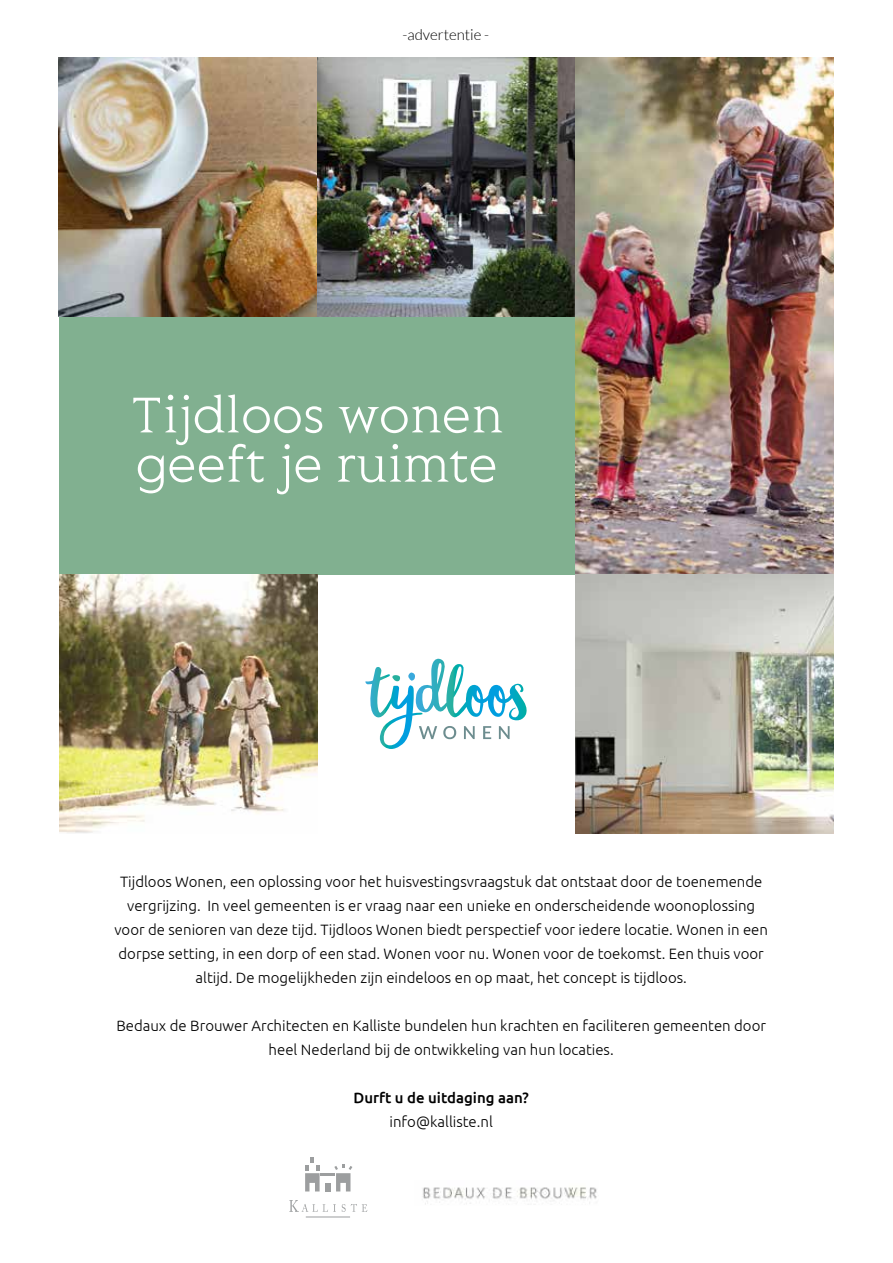
<style>
.page{position:relative;width:893px;height:1263px;background:#fff}
.page>*{position:absolute;margin:0;border:0;box-sizing:border-box;transform-origin:0 0}
.t1{font:300 56.1px/49.2px "Lovato";color:#fff}
.t2{font:300 15px/24px "Ubuntu";color:#000;text-align:center}
.t3{font:500 15px "Ubuntu";color:#000}
.t4{font:300 15px "Lato";color:#000}
</style>
<div class="page">
<div style="left:59px;top:316px;width:516px;height:259px;background:#81b090"></div>
<img style="left:59px;top:58px;width:516px;height:258px">
<img style="left:575px;top:58px;width:259px;height:775px">
<svg style="left:365px;top:659px;width:162px;height:90px"></svg>
<img style="left:60px;top:575px;width:257px;height:258px">
<img style="left:422px;top:1187px;width:175px;height:18px">
<div style="left:325px;top:1183px;width:5px;height:8px;background:#9c9e9f"></div>
<svg style="left:305px;top:1157px;width:15px;height:34px"></svg>
<hr style="left:321px;top:1173px;width:14px;height:3px;background:#9c9e9f">
<svg style="left:334px;top:1164px;width:18px;height:27px"></svg>
<svg style="left:289px;top:1200px;width:47px;height:12px"></svg>
<svg style="left:342px;top:1204px;width:25px;height:8px"></svg>
<hr style="left:306px;top:1217px;width:44px;height:1px;background:#9c9e9f">
<p class="t4" style="left:402px;top:26px;width:88px">-advertentie -</p>
<h1 class="t1" style="left:130px;top:389px;width:375px">Tijdloos wonen geeft je ruimte</h1>
<p class="t2" style="left:114px;top:869px;width:655px">Tijdloos Wonen, een oplossing voor het huisvestingsvraagstuk dat ontstaat door de toenemende vergrijzing. In veel gemeenten is er vraag naar een unieke en onderscheidende woonoplossing voor de senioren van deze tijd. Tijdloos Wonen biedt perspectief voor iedere locatie. Wonen in een dorpse setting, in een dorp of een stad. Wonen voor nu. Wonen voor de toekomst. Een thuis voor altijd. De mogelijkheden zijn eindeloos en op maat, het concept is tijdloos.</p>
<p class="t2" style="left:116px;top:1013px;width:651px">Bedaux de Brouwer Architecten en Kalliste bundelen hun krachten en faciliteren gemeenten door heel Nederland bij de ontwikkeling van hun locaties.</p>
<p class="t3" style="left:353px;top:1088px;width:177px">Durft u de uitdaging aan?</p>
<p class="t2" style="left:390px;top:1109px;width:105px">info@kalliste.nl</p>
</div>
